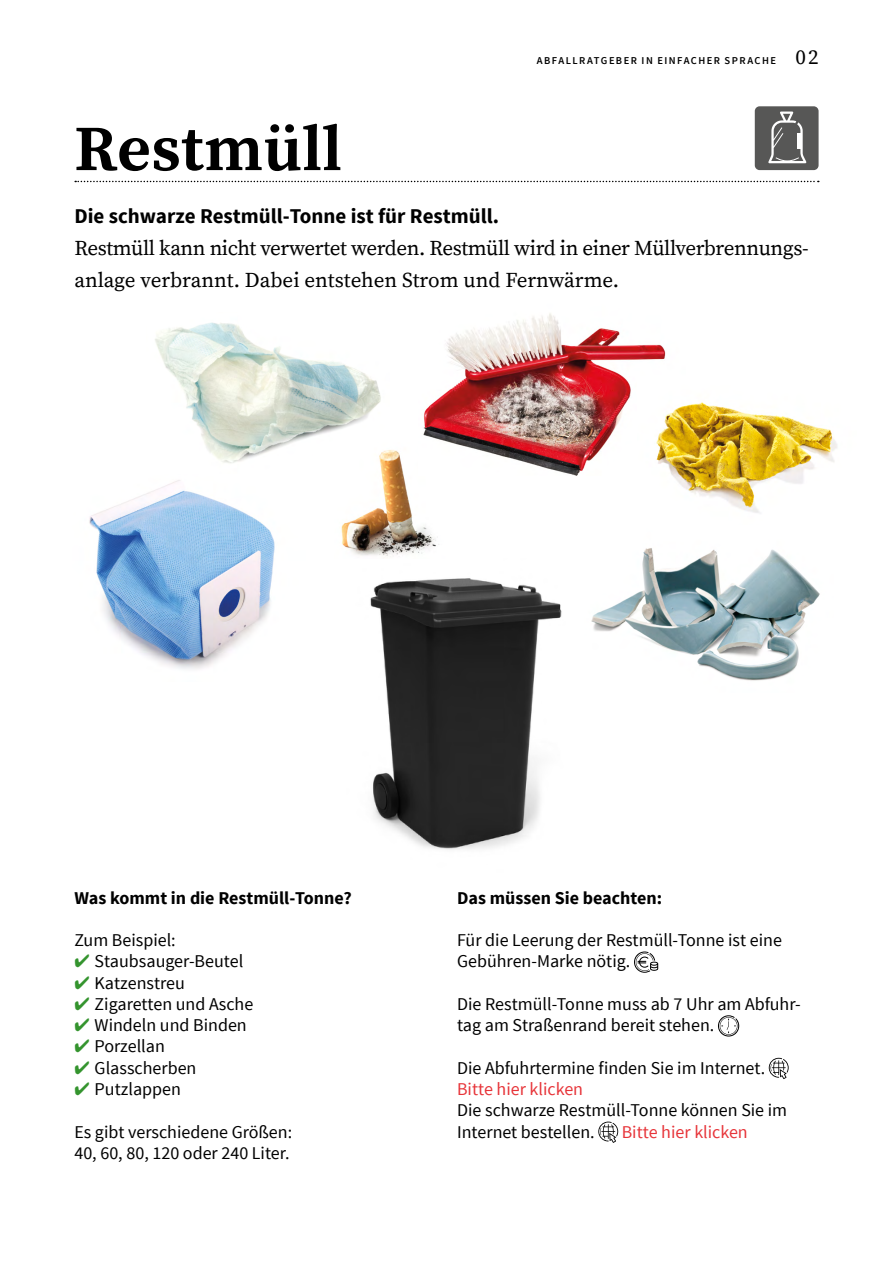
<style>
.page{position:relative;width:893px;height:1263px;background:#fff}
.page>*{position:absolute;margin:0;border:0;box-sizing:border-box;transform-origin:0 0}
.t1{font:700 64.5px "Source Serif Pro";color:#000}
.t2{font:21px/32px "Source Serif Pro";letter-spacing:-.02em;color:#000}
.t3{font:700 21px "Source Sans Pro";color:#000}
.t4{font:18px/21.3px "Source Sans Pro";color:#000}
.t5{font:700 18px "Source Sans Pro";color:#000}
.t6{font:18px "Source Sans Pro";color:#e73439}
.t7{font:600 10.5px "Source Sans Pro";letter-spacing:.135em;color:#000}
.s1{font-family:"Source Serif Pro";font-weight:400;font-size:21px}
.s2{color:#34942e}
</style>
<div class="page">
<img style="left:89px;top:480px;width:186px;height:189px">
<img style="left:155px;top:322px;width:226px;height:141px">
<img style="left:334px;top:442px;width:105px;height:114px">
<img style="left:370px;top:578px;width:192px;height:272px">
<svg style="left:634px;top:951px;width:24px;height:22px"></svg>
<svg style="left:718px;top:1015px;width:21px;height:21px"></svg>
<svg style="left:769px;top:1058px;width:20px;height:21px"></svg>
<svg style="left:598px;top:1121px;width:20px;height:22px"></svg>
<div style="left:755px;top:106px;width:64px;height:64px;background:#575756;border-radius:5px"></div>
<svg style="left:768px;top:112px;width:38px;height:51px"></svg>
<hr style="left:797px;top:133px;width:3px;height:16px;background:#fff">
<svg style="left:75px;top:181px;width:744px;height:1px"></svg>
<img style="left:419px;top:313px;width:247px;height:163px">
<img style="left:638px;top:377px;width:199px;height:136px">
<img style="left:591px;top:548px;width:229px;height:133px">
<h1 class="t1" style="left:74px;top:111px;width:269px">Restmüll</h1>
<p class="t7" style="left:537px;top:54px;width:283px">ABFALLRATGEBER IN EINFACHER SPRACHE <span class="s1">02</span></p>
<p class="t3" style="left:74px;top:203px;width:426px">Die schwarze Restmüll-Tonne ist für Restmüll.</p>
<p class="t2" style="left:74px;top:233px;width:736px">Restmüll kann nicht verwertet werden. Restmüll wird in einer Müllverbrennungs&shy;anlage verbrannt. Dabei entstehen Strom und Fernwärme.</p>
<p class="t5" style="left:74px;top:886px;width:279px">Was kommt in die Restmüll-Tonne?</p>
<p class="t4" style="left:74px;top:930px;width:103px">Zum Beispiel:</p>
<p class="t4" style="left:74px;top:951px;width:170px"><span class="s2">✔</span> Staubsauger-Beutel</p>
<p class="t4" style="left:74px;top:972px;width:112px"><span class="s2">✔</span> Katzenstreu</p>
<p class="t4" style="left:74px;top:994px;width:180px"><span class="s2">✔</span> Zigaretten und Asche</p>
<p class="t4" style="left:74px;top:1015px;width:174px"><span class="s2">✔</span> Windeln und Binden</p>
<p class="t4" style="left:74px;top:1036px;width:92px"><span class="s2">✔</span> Porzellan</p>
<p class="t4" style="left:74px;top:1057px;width:124px"><span class="s2">✔</span> Glasscherben</p>
<p class="t4" style="left:74px;top:1079px;width:108px"><span class="s2">✔</span> Putzlappen</p>
<p class="t4" style="left:74px;top:1121px;width:219px">Es gibt verschiedene Größen:<br>40, 60, 80, 120 oder 240 Liter.</p>
<p class="t5" style="left:457px;top:886px;width:207px">Das müssen Sie beachten:</p>
<p class="t4" style="left:457px;top:930px;width:326px">Für die Leerung der Restmüll-Tonne ist eine<br>Gebühren-Marke nötig.</p>
<p class="t4" style="left:457px;top:994px;width:345px">Die Restmüll-Tonne muss ab 7 Uhr am Abfuhr&shy;tag am Straßenrand bereit stehen.</p>
<p class="t4" style="left:457px;top:1057px;width:309px">Die Abfuhrtermine finden Sie im Internet.</p>
<p class="t6" style="left:457px;top:1078px;width:127px">Bitte hier klicken</p>
<p class="t4" style="left:457px;top:1100px;width:332px">Die schwarze Restmüll-Tonne können Sie im<br>Internet bestellen.</p>
<p class="t6" style="left:622px;top:1120px;width:127px">Bitte hier klicken</p>
</div>
